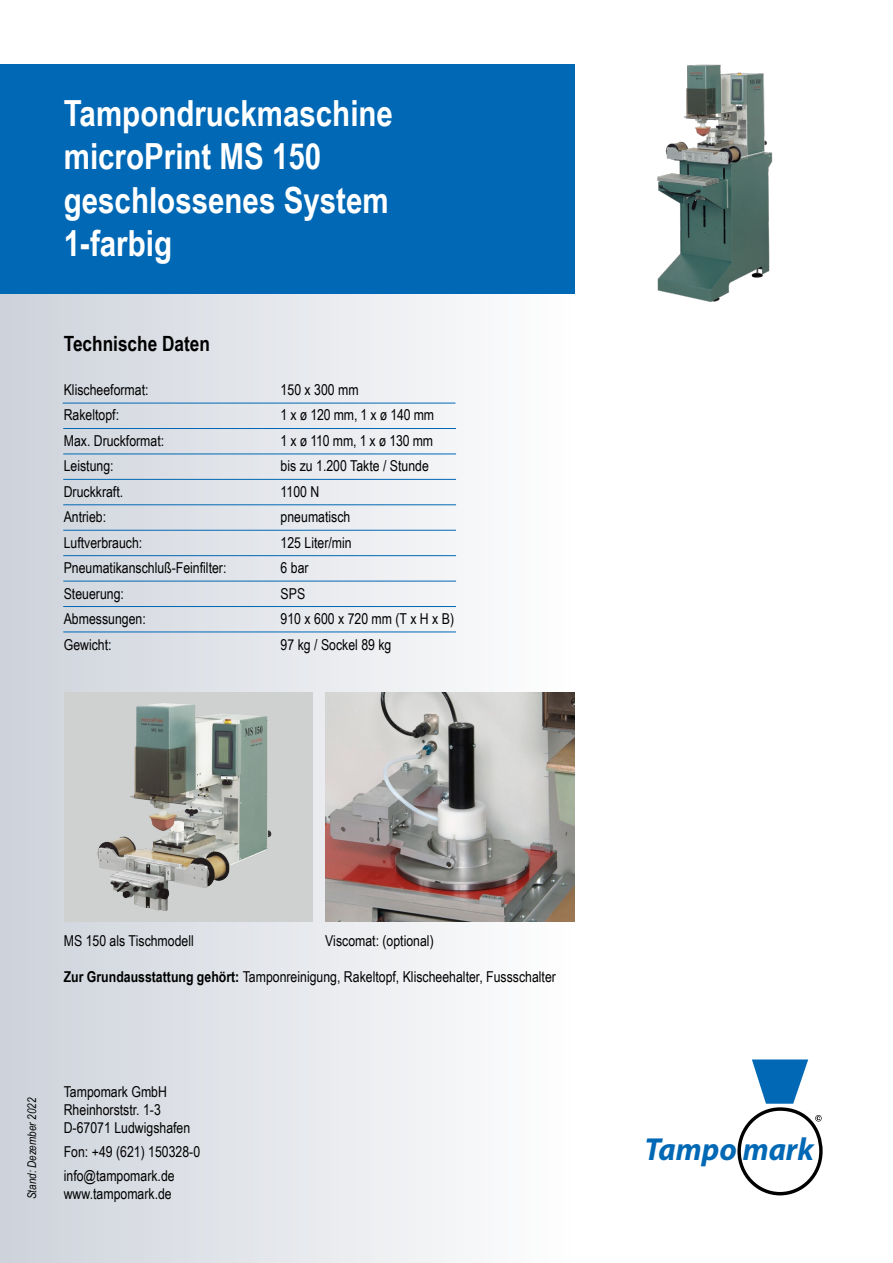
<style>
.page{position:relative;width:893px;height:1263px;background:#fff}
.page>*{position:absolute;margin:0;border:0;box-sizing:border-box;transform-origin:0 0}
.t1{font:700 36px/43.2px "Arial Narrow";color:#fff}
.t2{font:italic 700 31.95px "Myriad Pro";color:#0068b4}
.t3{font:700 21px "Arial Narrow";color:#000}
.t4{font:15px/18px "Arial Narrow";color:#000}
.t5{font:15px "Arial Narrow";letter-spacing:.22em;color:#000}
.t6{font:italic 12px "Arial Narrow";color:#000}
.s1{font-weight:700}
</style>
<div class="page">
<div style="left:0;top:240px;width:574px;height:1023px;background:linear-gradient(to right,#cdd2db,#fefefe)"></div>
<img style="left:657px;top:64px;width:116px;height:238px">
<svg style="left:815px;top:1115px;width:7px;height:6px"></svg>
<svg style="left:752px;top:1059px;width:56px;height:45px"></svg>
<div style="left:737px;top:1107px;width:86px;height:88px;border:3px solid #000;border-radius:50%"></div>
<div style="left:0;top:64px;width:574px;height:229px;background:#0068b4"></div>
<hr style="left:63px;top:403px;width:392px;height:1px;background:#0068b4">
<hr style="left:63px;top:428px;width:393px;height:1px;background:#0068b4">
<hr style="left:63px;top:606px;width:393px;height:1px;background:#0068b4">
<hr style="left:63px;top:632px;width:393px;height:1px;background:#0068b4">
<hr style="left:63px;top:454px;width:393px;height:1px;background:#0068b4">
<hr style="left:63px;top:479px;width:393px;height:1px;background:#0068b4">
<hr style="left:63px;top:504px;width:393px;height:1px;background:#0068b4">
<hr style="left:63px;top:530px;width:393px;height:1px;background:#0068b4">
<hr style="left:63px;top:581px;width:393px;height:1px;background:#0068b4">
<hr style="left:63px;top:555px;width:393px;height:1px;background:#0068b4">
<img style="left:325px;top:692px;width:249px;height:230px">
<svg style="left:64px;top:692px;width:249px;height:230px;background:#b9bbb8"></svg>
<img style="left:130px;top:703px;width:32px;height:110px">
<h1 class="t1" style="left:64px;top:90px;width:331px">Tampondruckmaschine microPrint MS 150 geschlossenes System<br>1-farbig</h1>
<h3 class="t3" style="left:64px;top:328px;width:148px">Technische Daten</h3>
<p class="t4" style="left:64px;top:380px;width:86px">Klischeeformat:</p>
<p class="t4" style="left:281px;top:380px;width:79px">150 x 300 mm</p>
<p class="t4" style="left:64px;top:405px;width:57px">Rakeltopf:</p>
<p class="t4" style="left:281px;top:405px;width:155px">1 x ø 120 mm, 1 x ø 140 mm</p>
<p class="t4" style="left:64px;top:431px;width:102px">Max. Druckformat:</p>
<p class="t4" style="left:281px;top:431px;width:154px">1 x ø 110 mm, 1 x ø 130 mm</p>
<p class="t4" style="left:64px;top:456px;width:51px">Leistung:</p>
<p class="t4" style="left:281px;top:456px;width:150px">bis zu 1.200 Takte / Stunde</p>
<p class="t4" style="left:64px;top:482px;width:61px">Druckkraft.</p>
<p class="t4" style="left:281px;top:482px;width:40px">1100 N</p>
<p class="t4" style="left:64px;top:507px;width:44px">Antrieb:</p>
<p class="t4" style="left:281px;top:507px;width:71px">pneumatisch</p>
<p class="t4" style="left:64px;top:533px;width:80px">Luftverbrauch:</p>
<p class="t4" style="left:281px;top:533px;width:73px">125 Liter/min</p>
<p class="t4" style="left:64px;top:558px;width:164px">Pneumatikanschluß-Feinfilter:</p>
<p class="t4" style="left:281px;top:558px;width:30px">6 bar</p>
<p class="t4" style="left:64px;top:584px;width:62px">Steuerung:</p>
<p class="t4" style="left:281px;top:584px;width:26px">SPS</p>
<p class="t4" style="left:64px;top:609px;width:84px">Abmessungen:</p>
<p class="t5" style="left:281px;top:608px;width:175px">910x600x720mm(TxHxB)</p>
<p class="t4" style="left:64px;top:635px;width:49px">Gewicht:</p>
<p class="t4" style="left:281px;top:635px;width:112px">97 kg / Sockel 89 kg</p>
<p class="t4" style="left:64px;top:931px;width:132px">MS 150 als Tischmodell</p>
<p class="t4" style="left:325px;top:931px;width:110px">Viscomat: (optional)</p>
<p class="t4" style="left:64px;top:967px;width:494px"><span class="s1">Zur Grundausstattung gehört:</span> Tamponreinigung, Rakeltopf, Klischeehalter, Fussschalter</p>
<p class="t6" style="left:24px;top:1199px;width:103px;rotate:-90deg">Stand: Dezember 2022</p>
<p class="t4" style="left:64px;top:1082px;width:128px">Tampomark GmbH<br>Rheinhorststr. 1-3<br>D-67071 Ludwigshafen</p>
<p class="t4" style="left:64px;top:1139px;width:138px;line-height:24px">Fon: +49 (621) 150328-0 info@tampomark.de</p>
<p class="t4" style="left:64px;top:1184px;width:109px">www.tampomark.de</p>
<h2 class="t2" style="left:644px;top:1128px;width:171px">Tampo mark</h2>
</div>
